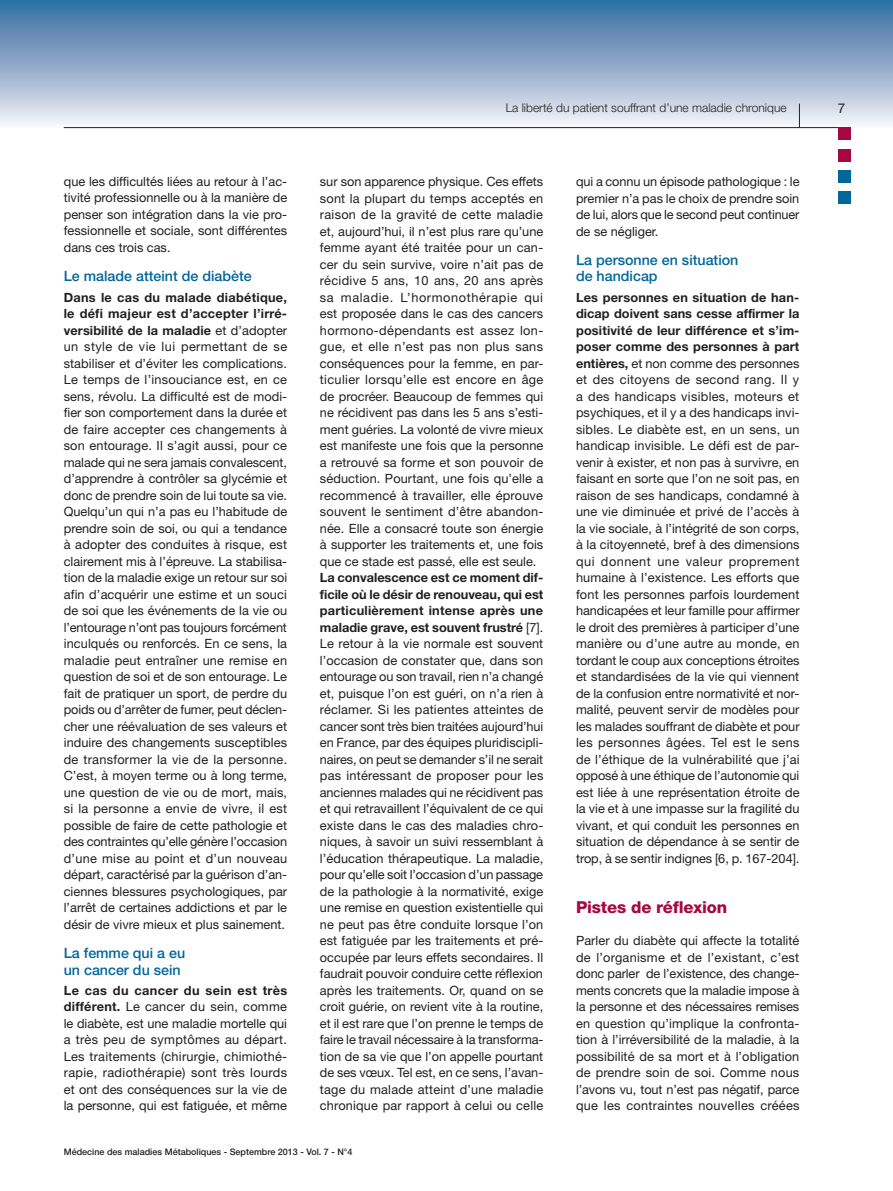
<style>
.page{position:relative;width:893px;height:1191px;background:#fff}
.page>*{position:absolute;margin:0;border:0;box-sizing:border-box;transform-origin:0 0}
.t1{font:800 16.5px "Helvetica Neue LT Std";letter-spacing:-.01em;color:#a70841}
.t2{font:500 14.25px/16.5px "Helvetica Neue LT Std";color:#01669a}
.t3{font:13.5px "Helvetica Neue LT Std";color:#231f20}
.t4{font:12.75px/16.5px "Helvetica Neue LT Std";color:#231f20;text-align:justify}
.t5{font:300 12px "Helvetica Neue LT Std";color:#231f20}
.t6{font:500 9px "Helvetica Neue LT Std";color:#231f20}
.s1{font-weight:700}
</style>
<div class="page">
<div style="left:0;top:0;width:893px;height:128px;background:linear-gradient(to bottom,#2e6a9f,#f3eff6)"></div>
<svg style="left:799px;top:104px;width:1px;height:23px"></svg>
<hr style="left:64px;top:127px;width:786px;height:1px;background:#231f20">
<div style="left:838px;top:191px;width:12px;height:13px;background:#01669a"></div>
<div style="left:838px;top:149px;width:12px;height:12px;background:#a70841"></div>
<div style="left:838px;top:128px;width:12px;height:12px;background:#a70841"></div>
<div style="left:838px;top:170px;width:12px;height:13px;background:#01669a"></div>
<p class="t4" style="left:64px;top:173px;width:225px">que les difficultés liées au retour à l’ac&shy;tivité professionnelle ou à la manière de penser son intégration dans la vie pro&shy;fessionnelle et sociale, sont différentes dans ces trois cas.</p>
<p class="t2" style="left:64px;top:268px;width:189px">Le malade atteint de diabète</p>
<p class="t4" style="left:64px;top:289px;width:225px"><span class="s1">Dans le cas du malade diabétique, le défi majeur est d’accepter l’irré&shy;versibilité de la maladie</span> et d’adopter un style de vie lui permettant de se stabiliser et d’éviter les complications.<br>Le temps de l’insouciance est, en ce sens, révolu. La difficulté est de modi&shy;fier son comportement dans la durée et de faire accepter ces changements à son entourage. Il s’agit aussi, pour ce malade qui ne sera jamais convalescent, d’apprendre à contrôler sa glycémie et donc de prendre soin de lui toute sa vie.<br>Quelqu’un qui n’a pas eu l’habitude de prendre soin de soi, ou qui a tendance à adopter des conduites à risque, est clairement mis à l’épreuve. La stabilisa&shy;tion de la maladie exige un retour sur soi afin d’acquérir une estime et un souci de soi que les événements de la vie ou l’entourage n’ont pas toujours forcément inculqués ou renforcés. En ce sens, la maladie peut entraîner une remise en question de soi et de son entourage. Le fait de pratiquer un sport, de perdre du poids ou d’arrêter de fumer, peut déclen&shy;cher une réévaluation de ses valeurs et induire des changements susceptibles de transformer la vie de la personne.<br>C’est, à moyen terme ou à long terme, une question de vie ou de mort, mais, si la personne a envie de vivre, il est possible de faire de cette pathologie et des contraintes qu’elle génère l’occasion d’une mise au point et d’un nouveau départ, caractérisé par la guérison d’an&shy;ciennes blessures psychologiques, par l’arrêt de certaines addictions et par le désir de vivre mieux et plus sainement.</p>
<p class="t2" style="left:64px;top:944px;width:123px">La femme qui a eu un cancer du sein</p>
<p class="t4" style="left:64px;top:982px;width:225px"><span class="s1">Le cas du cancer du sein est très différent.</span> Le cancer du sein, comme le diabète, est une maladie mortelle qui a très peu de symptômes au départ.<br>Les traitements (chirurgie, chimiothé&shy;rapie, radiothérapie) sont très lourds et ont des conséquences sur la vie de la personne, qui est fatiguée, et même</p>
<p class="t5" style="left:506px;top:100px;width:282px">La liberté du patient souffrant d’une maladie chronique</p>
<p class="t3" style="left:838px;top:100px;width:9px">7</p>
<p class="t4" style="left:320px;top:173px;width:225px">sur son apparence physique. Ces effets sont la plupart du temps acceptés en raison de la gravité de cette maladie et, aujourd’hui, il n’est plus rare qu’une femme ayant été traitée pour un can&shy;cer du sein survive, voire n’ait pas de récidive 5 ans, 10 ans, 20 ans après sa maladie. L’hormonothérapie qui est proposée dans le cas des cancers hormono-dépendants est assez lon&shy;gue, et elle n’est pas non plus sans conséquences pour la femme, en par&shy;ticulier lorsqu’elle est encore en âge de procréer. Beaucoup de femmes qui ne récidivent pas dans les 5 ans s’esti&shy;ment guéries. La volonté de vivre mieux est manifeste une fois que la personne a retrouvé sa forme et son pouvoir de séduction. Pourtant, une fois qu’elle a recommencé à travailler, elle éprouve souvent le sentiment d’être abandon&shy;née. Elle a consacré toute son énergie à supporter les traitements et, une fois que ce stade est passé, elle est seule.</p>
<p class="t4" style="left:320px;top:569px;width:225px"><span class="s1">La convalescence est ce moment dif&shy;ficile où le désir de renouveau, qui est particulièrement intense après une maladie grave, est souvent frustré</span> [7].<br>Le retour à la vie normale est souvent l’occasion de constater que, dans son entourage ou son travail, rien n’a changé et, puisque l’on est guéri, on n’a rien à réclamer. Si les patientes atteintes de cancer sont très bien traitées aujourd’hui en France, par des équipes pluridiscipli&shy;naires, on peut se demander s’il ne serait pas intéressant de proposer pour les anciennes malades qui ne récidivent pas et qui retravaillent l’équivalent de ce qui existe dans le cas des maladies chro&shy;niques, à savoir un suivi ressemblant à l’éducation thérapeutique. La maladie, pour qu’elle soit l’occasion d’un passage de la pathologie à la normativité, exige une remise en question existentielle qui ne peut pas être conduite lorsque l’on est fatiguée par les traitements et pré&shy;occupée par leurs effets secondaires. Il faudrait pouvoir conduire cette réflexion après les traitements. Or, quand on se croit guérie, on revient vite à la routine, et il est rare que l’on prenne le temps de faire le travail nécessaire à la transforma&shy;tion de sa vie que l’on appelle pourtant de ses vœux. Tel est, en ce sens, l’avan&shy;tage du malade atteint d’une maladie chronique par rapport à celui ou celle</p>
<p class="t4" style="left:576px;top:173px;width:225px">qui a connu un épisode pathologique : le premier n’a pas le choix de prendre soin de lui, alors que le second peut continuer de se négliger.</p>
<p class="t2" style="left:576px;top:251px;width:164px">La personne en situation de handicap</p>
<p class="t4" style="left:576px;top:289px;width:225px"><span class="s1">Les personnes en situation de han&shy;dicap doivent sans cesse affirmer la positivité de leur différence et s’im&shy;poser comme des personnes à part entières,</span> et non comme des personnes et des citoyens de second rang. Il y a des handicaps visibles, moteurs et psychiques, et il y a des handicaps invi&shy;sibles. Le diabète est, en un sens, un handicap invisible. Le défi est de par&shy;venir à exister, et non pas à survivre, en faisant en sorte que l’on ne soit pas, en raison de ses handicaps, condamné à une vie diminuée et privé de l’accès à la vie sociale, à l’intégrité de son corps, à la citoyenneté, bref à des dimensions qui donnent une valeur proprement humaine à l’existence. Les efforts que font les personnes parfois lourdement handicapées et leur famille pour affirmer le droit des premières à participer d’une manière ou d’une autre au monde, en tordant le coup aux conceptions étroites et standardisées de la vie qui viennent de la confusion entre normativité et nor&shy;malité, peuvent servir de modèles pour les malades souffrant de diabète et pour les personnes âgées. Tel est le sens de l’éthique de la vulnérabilité que j’ai opposé à une éthique de l’autonomie qui est liée à une représentation étroite de la vie et à une impasse sur la fragilité du vivant, et qui conduit les personnes en situation de dépendance à se sentir de trop, à se sentir indignes [6, p. 167-204].</p>
<p class="t1" style="left:576px;top:897px;width:153px">Pistes de réflexion</p>
<p class="t4" style="left:576px;top:932px;width:225px">Parler du diabète qui affecte la totalité de l’organisme et de l’existant, c’est donc parler de l’existence, des change&shy;ments concrets que la maladie impose à la personne et des nécessaires remises en question qu’implique la confronta&shy;tion à l’irréversibilité de la maladie, à la possibilité de sa mort et à l’obligation de prendre soin de soi. Comme nous l’avons vu, tout n’est pas négatif, parce que les contraintes nouvelles créées</p>
<p class="t6" style="left:64px;top:1146px;width:290px">Médecine des maladies Métaboliques - Septembre 2013 - Vol. 7 - N°4</p>
</div>
